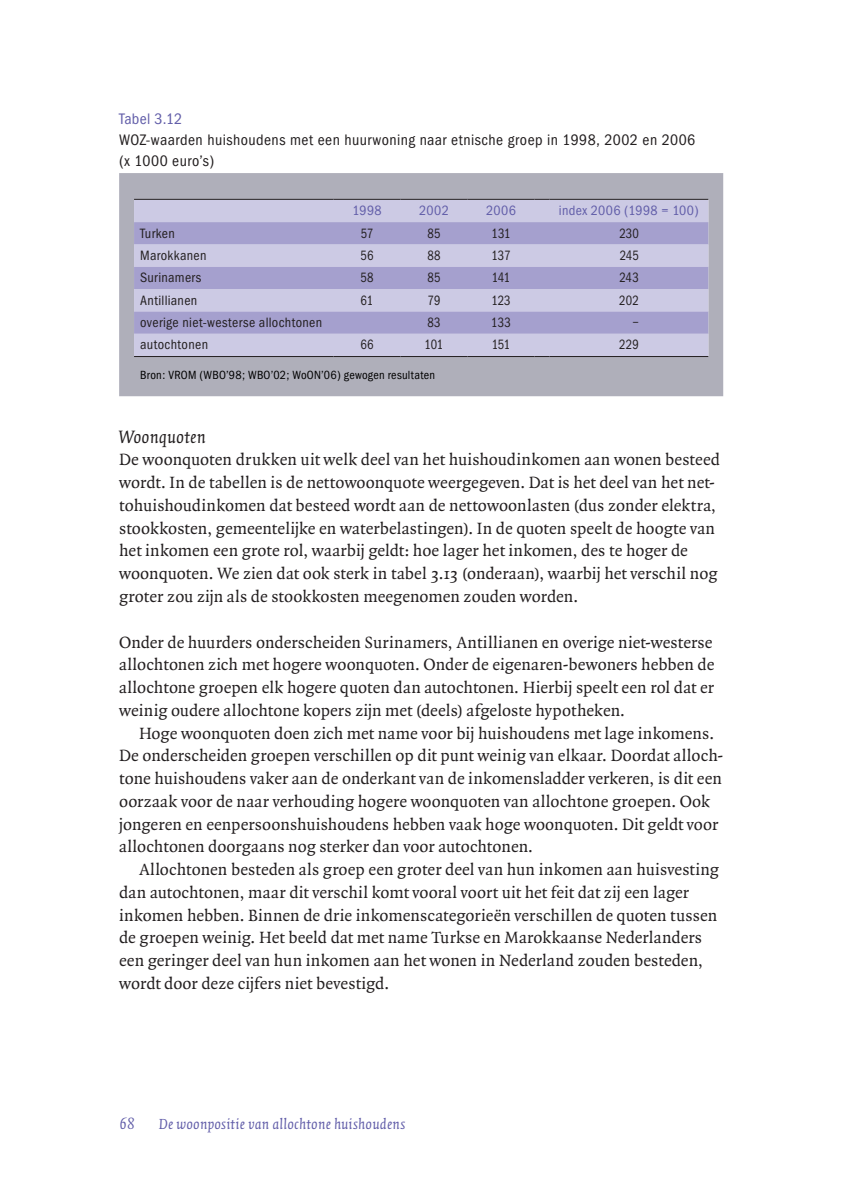
<style>
.page{position:relative;width:844px;height:1191px;background:#fff}
.page>*{position:absolute;margin:0;border:0;box-sizing:border-box;transform-origin:0 0}
.t1{font:italic 19.25px "Quadraat";letter-spacing:.005em;color:#231f20}
.t2{font:17.5px/22.8px "Quadraat";color:#231f20}
.t3{font:condensed 15.75px/21px "Franklin Gothic";letter-spacing:.03em;color:#231f20}
.t4{font:italic 15.75px "Quadraat";letter-spacing:.01em;color:#625ea9}
.t5{font:condensed 15.75px "Franklin Gothic";letter-spacing:.015em;color:#625ea9}
.t6{font:condensed 14px "Franklin Gothic";letter-spacing:.02em;color:#231f20}
.t7{font:condensed 14px "Franklin Gothic";letter-spacing:.02em;color:#231f20;scale:.9 1}
.t8{font:condensed 14px "Franklin Gothic";letter-spacing:.02em;color:#625ea9}
.t9{font:condensed 12.25px "Franklin Gothic";letter-spacing:.02em;color:#000}
</style>
<div class="page">
<div style="left:119px;top:173px;width:604px;height:223px;background:#afafba"></div>
<div style="left:134px;top:200px;width:574px;height:156px;background:#cccae4"></div>
<svg style="left:134px;top:222px;width:574px;height:112px;background:#b5b1d7"></svg>
<hr style="left:134px;top:356px;width:199px;height:1px;background:#231f20">
<hr style="left:333px;top:356px;width:67px;height:1px;background:#231f20">
<hr style="left:400px;top:356px;width:67px;height:1px;background:#231f20">
<hr style="left:467px;top:356px;width:67px;height:1px;background:#231f20">
<svg style="left:534px;top:356px;width:15px;height:1px"></svg>
<hr style="left:549px;top:356px;width:159px;height:1px;background:#231f20">
<hr style="left:134px;top:199px;width:199px;height:1px;background:#231f20">
<hr style="left:333px;top:199px;width:67px;height:1px;background:#231f20">
<hr style="left:400px;top:199px;width:67px;height:1px;background:#231f20">
<hr style="left:467px;top:199px;width:67px;height:1px;background:#231f20">
<svg style="left:534px;top:199px;width:15px;height:1px"></svg>
<hr style="left:549px;top:199px;width:159px;height:1px;background:#231f20">
<p class="t5" style="left:119px;top:110px;width:65px">Tabel 3.12</p>
<p class="t3" style="left:119px;top:129px;width:577px">WOZ-waarden huishoudens met een huurwoning naar etnische groep in 1998, 2002 en 2006 (x 1000 euro’s)</p>
<p class="t8" style="left:352px;top:203px;width:31px">1998</p>
<p class="t8" style="left:419px;top:203px;width:31px">2002</p>
<p class="t8" style="left:486px;top:203px;width:31px">2006</p>
<p class="t8" style="left:558px;top:203px;width:141px">index 2006 (1998 = 100)</p>
<p class="t6" style="left:140px;top:225px;width:36px">Turken</p>
<p class="t7" style="left:360px;top:225px;width:16px">57</p>
<p class="t7" style="left:427px;top:225px;width:16px">85</p>
<p class="t7" style="left:491px;top:225px;width:22px">131</p>
<p class="t7" style="left:619px;top:225px;width:23px">230</p>
<p class="t6" style="left:140px;top:247px;width:68px">Marokkanen</p>
<p class="t7" style="left:360px;top:247px;width:16px">56</p>
<p class="t7" style="left:427px;top:247px;width:16px">88</p>
<p class="t7" style="left:491px;top:247px;width:23px">137</p>
<p class="t7" style="left:619px;top:247px;width:23px">245</p>
<p class="t6" style="left:140px;top:270px;width:63px">Surinamers</p>
<p class="t7" style="left:360px;top:270px;width:16px">58</p>
<p class="t7" style="left:427px;top:270px;width:16px">85</p>
<p class="t7" style="left:492px;top:270px;width:22px">141</p>
<p class="t7" style="left:619px;top:270px;width:23px">243</p>
<p class="t6" style="left:140px;top:292px;width:59px">Antillianen</p>
<p class="t7" style="left:360px;top:292px;width:16px">61</p>
<p class="t7" style="left:427px;top:292px;width:16px">79</p>
<p class="t7" style="left:491px;top:292px;width:23px">123</p>
<p class="t7" style="left:619px;top:292px;width:23px">202</p>
<p class="t6" style="left:140px;top:314px;width:183px">overige niet-westerse allochtonen</p>
<p class="t7" style="left:427px;top:314px;width:16px">83</p>
<p class="t7" style="left:491px;top:314px;width:23px">133</p>
<p class="t7" style="left:632px;top:314px;width:9px">−</p>
<p class="t6" style="left:140px;top:337px;width:69px">autochtonen</p>
<p class="t7" style="left:360px;top:337px;width:16px">66</p>
<p class="t7" style="left:424px;top:337px;width:22px">101</p>
<p class="t7" style="left:491px;top:337px;width:22px">151</p>
<p class="t7" style="left:619px;top:337px;width:23px">229</p>
<p class="t9" style="left:140px;top:367px;width:296px">Bron: VROM (WBO’98; WBO’02; WoON’06) gewogen resultaten</p>
<p class="t1" style="left:119px;top:426px;width:88px">Woonquoten</p>
<p class="t2" style="left:119px;top:449px;width:602px">De woonquoten drukken uit welk deel van het huishoudinkomen aan wonen besteed wordt. In de tabellen is de nettowoonquote weergegeven. Dat is het deel van het net&shy;tohuishoudinkomen dat besteed wordt aan de nettowoonlasten (dus zonder elektra, stookkosten, gemeentelijke en waterbelastingen). In de quoten speelt de hoogte van het inkomen een grote rol, waarbij geldt: hoe lager het inkomen, des te hoger de woonquoten. We zien dat ook sterk in tabel 3.13 (onderaan), waarbij het verschil nog groter zou zijn als de stookkosten meegenomen zouden worden.</p>
<p class="t2" style="left:119px;top:631px;width:596px;text-align:justify">Onder de huurders onderscheiden Surinamers, Antillianen en overige niet-westerse allochtonen zich met hogere woonquoten. Onder de eigenaren-bewoners hebben de allochtone groepen elk hogere quoten dan autochtonen. Hierbij speelt een rol dat er weinig oudere allochtone kopers zijn met (deels) afgeloste hypotheken.</p>
<p class="t2" style="left:119px;top:722px;width:605px;text-indent:20px">Hoge woonquoten doen zich met name voor bij huishoudens met lage inkomens.<br>De onderscheiden groepen verschillen op dit punt weinig van elkaar. Doordat alloch&shy;tone huishoudens vaker aan de onderkant van de inkomensladder verkeren, is dit een oorzaak voor de naar verhouding hogere woonquoten van allochtone groepen. Ook jongeren en eenpersoonshuishoudens hebben vaak hoge woonquoten. Dit geldt voor allochtonen doorgaans nog sterker dan voor autochtonen.</p>
<p class="t2" style="left:119px;top:858px;width:601px;text-indent:20px">Allochtonen besteden als groep een groter deel van hun inkomen aan huisvesting dan autochtonen, maar dit verschil komt vooral voort uit het feit dat zij een lager inkomen hebben. Binnen de drie inkomenscategorieën verschillen de quoten tussen de groepen weinig. Het beeld dat met name Turkse en Marokkaanse Nederlanders een geringer deel van hun inkomen aan het wonen in Nederland zouden besteden, wordt door deze cijfers niet bevestigd.</p>
<p class="t4" style="left:119px;top:1116px;width:17px">68</p>
<p class="t4" style="left:159px;top:1116px;width:248px">De woonpositie van allochtone huishoudens</p>
</div>
